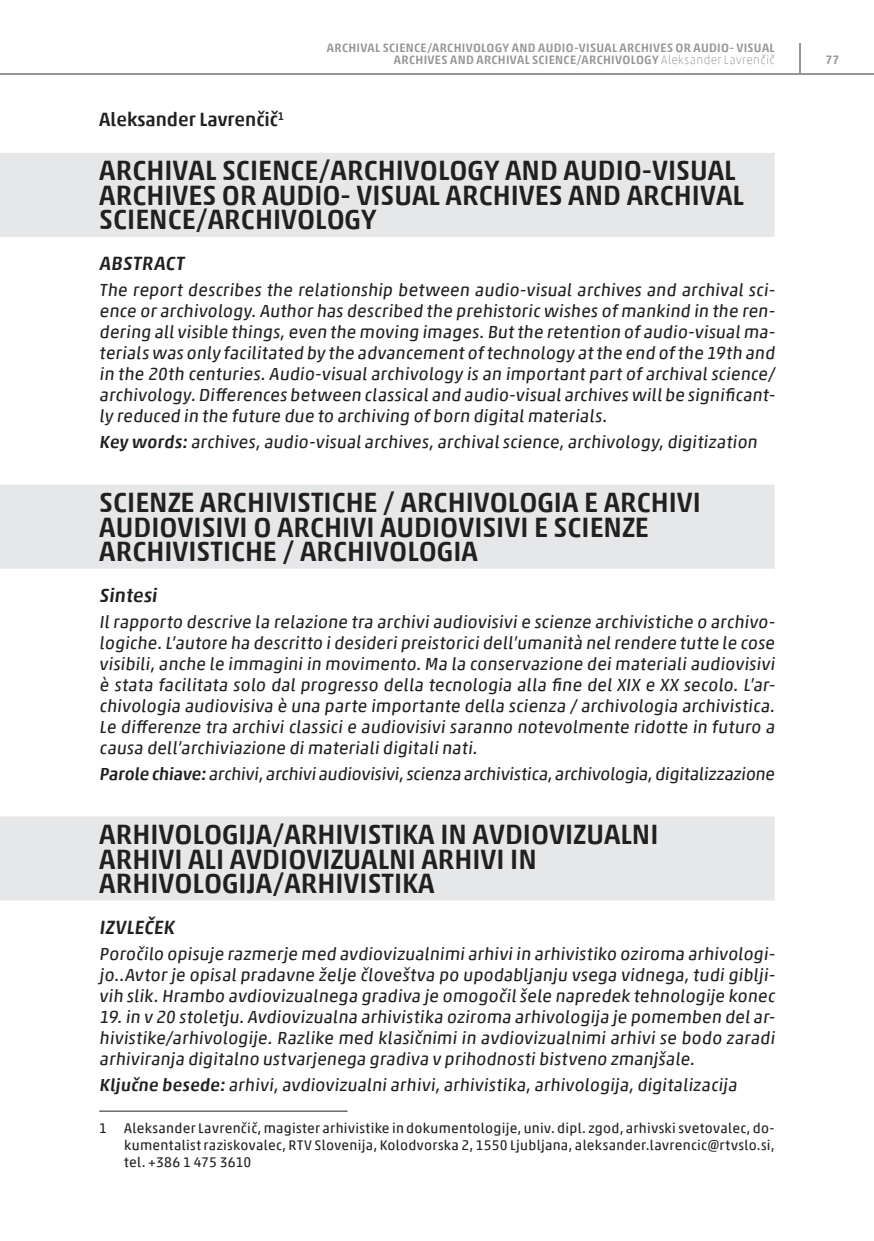
<style>
.page{position:relative;width:874px;height:1241px;background:#fff}
.page>*{position:absolute;margin:0;border:0;box-sizing:border-box;transform-origin:0 0}
.Naslov_SLO{font:500 28px "Akko Std";color:#231f20}
.Naslov_SLO_2{font:500 28px "Akko Std";color:#231f20}
.Naslov_povzetek{font:500 19.25px "Akko Std";color:#231f20}
.Avtor_clanka{font:500 19.25px "Akko Std";color:#231f20}
.Povzetek_EN{font:17.5px/21px "Akko Pro";letter-spacing:.005em;color:#231f20;text-align:justify}
.Footnote{font:14px/16.8px "Akko Pro";letter-spacing:.02em;color:#231f20;text-align:justify}
.t1{font:500 12.25px/12.2px "Akko Std";letter-spacing:.025em;color:#939598;text-align:right}
.s1{font-weight:100}
.s2{font-family:"Akko Std";font-weight:500}
</style>
<div class="page">
<div style="left:0;top:153px;width:774px;height:35px;background:#e6e7e9"></div>
<div style="left:0;top:177px;width:774px;height:35px;background:#e6e7e9"></div>
<div style="left:0;top:202px;width:774px;height:35px;background:#e6e7e9"></div>
<div style="left:0;top:484px;width:774px;height:35px;background:#e6e7e9"></div>
<div style="left:0;top:509px;width:774px;height:35px;background:#e6e7e9"></div>
<div style="left:0;top:533px;width:774px;height:35px;background:#e6e7e9"></div>
<div style="left:0;top:816px;width:774px;height:35px;background:#e6e7e9"></div>
<div style="left:0;top:840px;width:774px;height:35px;background:#e6e7e9"></div>
<div style="left:0;top:865px;width:774px;height:35px;background:#e6e7e9"></div>
<hr style="left:99px;top:1110px;width:248px;height:1px;background:#231f20">
<hr style="left:0;top:74px;width:873px;height:1px;background:#939598">
<hr style="left:799px;top:43px;width:1px;height:32px;background:#939598">
<p class="t1" style="left:327px;top:41px;width:449px">ARCHIVAL SCIENCE/ARCHIVOLOGY AND AUDIO-VISUAL ARCHIVES OR AUDIO- VISUAL<br>ARCHIVES AND ARCHIVAL SCIENCE/ARCHIVOLOGY <span class="s1">Aleksander Lavrenčič</span></p>
<p class="Avtor_clanka" style="left:99px;top:108px;width:186px">Aleksander Lavrenčič<sup>1</sup></p>
<p class="Naslov_SLO" style="left:99px;top:154px;width:637px">ARCHIVAL SCIENCE/ARCHIVOLOGY AND AUDIO-VISUAL</p>
<p class="Naslov_SLO" style="left:99px;top:178px;width:645px">ARCHIVES OR AUDIO- VISUAL ARCHIVES AND ARCHIVAL</p>
<p class="Naslov_SLO" style="left:99px;top:203px;width:279px">SCIENCE/ARCHIVOLOGY</p>
<p class="Naslov_povzetek" style="left:99px;top:251px;width:89px">ABSTRACT</p>
<p class="Povzetek_EN" style="left:99px;top:279px;width:679px">The report describes the relationship between audio-visual archives and archival sci&shy;ence or archivology.Author has described the prehistoric wishes of mankind in the ren&shy;dering all visible things,even the moving images.But the retention of audio-visual ma&shy;terials was only facilitated by the advancement of technology at the end of the 19th and in the 20th centuries. Audio-visual archivology is an important part of archival science/ archivology.Differences between classical and audio-visual archives will be significant&shy;ly reduced in the future due to archiving of born digital materials.</p>
<p class="Povzetek_EN" style="left:99px;top:431px;width:661px"><span class="s2">Key words:</span> archives,audio-visual archives,archival science,archivology,digitization</p>
<p class="Naslov_SLO_2" style="left:99px;top:485px;width:603px">SCIENZE ARCHIVISTICHE / ARCHIVOLOGIA E ARCHIVI</p>
<p class="Naslov_SLO" style="left:99px;top:510px;width:550px">AUDIOVISIVI O ARCHIVI AUDIOVISIVI E SCIENZE</p>
<p class="Naslov_SLO" style="left:99px;top:534px;width:380px">ARCHIVISTICHE / ARCHIVOLOGIA</p>
<p class="Naslov_povzetek" style="left:99px;top:583px;width:62px">Sintesi</p>
<p class="Povzetek_EN" style="left:99px;top:610px;width:679px">Il rapporto descrive la relazione tra archivi audiovisivi e scienze archivistiche o archivo&shy;logiche.L’autore ha descritto idesideripreistoricidell’umanità nel rendere tutte le cose visibili, anche le immagini in movimento. Ma la conservazione dei materiali audiovisivi è stata facilitata solo dal progresso della tecnologia alla fine del XIX e XX secolo. L’ar&shy;chivologia audiovisiva è una parte importante della scienza / archivologia archivistica.<br>Le differenze tra archivi classici e audiovisivi saranno notevolmente ridotte in futuro a causa dell’archiviazione dimaterialidigitalinati.</p>
<p class="Povzetek_EN" style="left:99px;top:762px;width:679px"><span class="s2">Parole chiave:</span>archivi,archiviaudiovisivi,scienza archivistica,archivologia,digitalizzazione</p>
<p class="Naslov_SLO_2" style="left:99px;top:817px;width:560px">ARHIVOLOGIJA/ARHIVISTIKA IN AVDIOVIZUALNI</p>
<p class="Naslov_SLO" style="left:99px;top:841px;width:439px">ARHIVI ALI AVDIOVIZUALNI ARHIVI IN</p>
<p class="Naslov_SLO" style="left:99px;top:866px;width:337px">ARHIVOLOGIJA/ARHIVISTIKA</p>
<p class="Naslov_povzetek" style="left:99px;top:915px;width:79px">IZVLEČEK</p>
<p class="Povzetek_EN" style="left:99px;top:942px;width:679px">Poročilo opisuje razmerje med avdiovizualnimiarhiviin arhivistiko oziroma arhivologi&shy;jo..Avtor je opisal pradavne želje človeštva po upodabljanju vsega vidnega, tudi giblji&shy;vih slik.Hrambo avdiovizualnega gradiva je omogočil šele napredek tehnologije konec 19.in v 20 stoletju.Avdiovizualna arhivistika oziroma arhivologija je pomemben del ar&shy;hivistike/arhivologije. Razlike med klasičnimi in avdiovizualnimi arhivi se bodo zaradi arhiviranja digitalno ustvarjenega gradiva v prihodnostibistveno zmanjšale.</p>
<p class="Povzetek_EN" style="left:99px;top:1073px;width:641px"><span class="s2">Ključne besede:</span> arhivi,avdiovizualniarhivi,arhivistika,arhivologija,digitalizacija</p>
<p class="Footnote" style="left:124px;top:1119px;width:651px;text-indent:-25px">1 Aleksander Lavrenčič, magister arhivistike in dokumentologije, univ. dipl. zgod, arhivski svetovalec, do&shy;kumentalist raziskovalec, RTV Slovenija, Kolodvorska 2, 1550 Ljubljana, aleksander.lavrencic@rtvslo.si, tel. +386 1 475 3610</p>
<p class="t1" style="left:825px;top:53px;width:16px">77</p>
</div>
